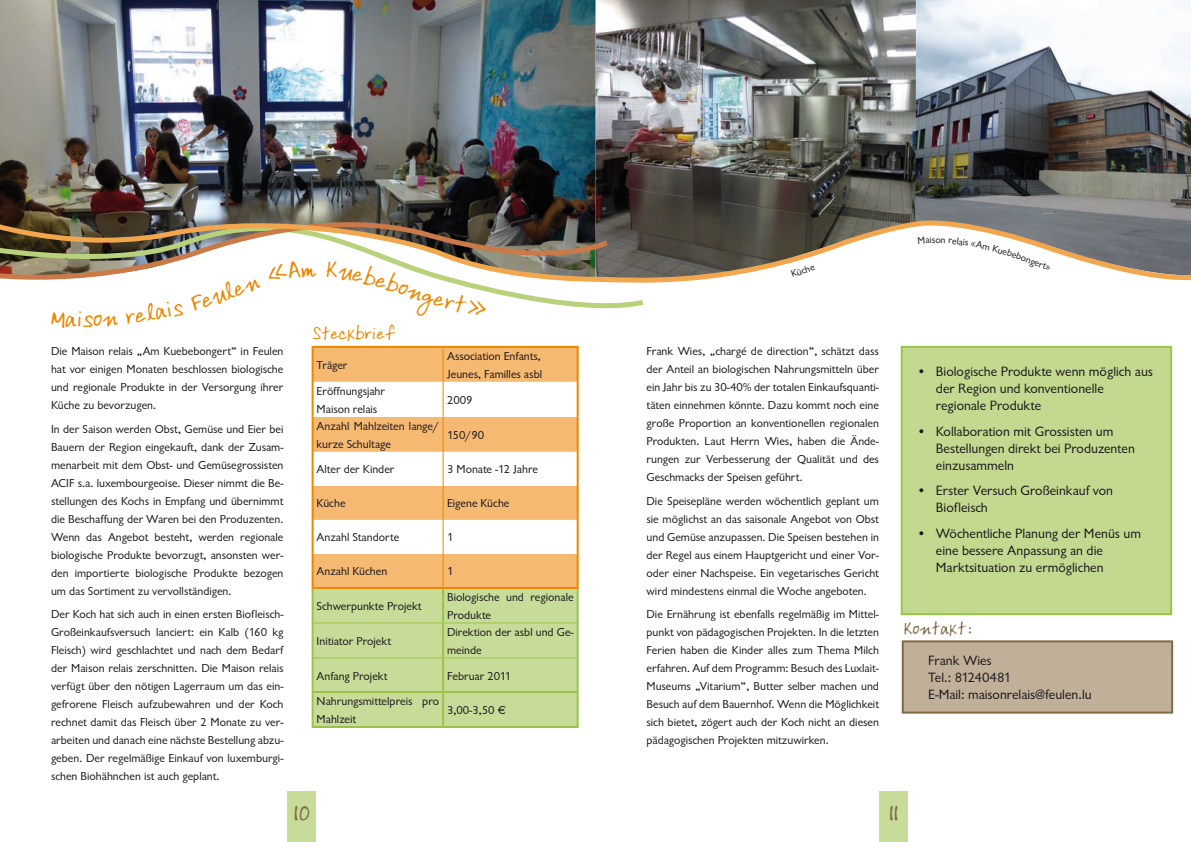
<style>
.page{position:relative;width:1191px;height:842px;background:#fff}
.page>*{position:absolute;margin:0;border:0;box-sizing:border-box;transform-origin:0 0}
.t1{font:24px "Andrew Script";color:#7f6a44}
.t2{font:24px "Andrew Script";color:#ec8700}
.t3{font:18px "Andrew Script";color:#ec8700}
.t4{font:18px "Andrew Script";color:#7f6a44}
.t5{font:14px/17px "Chantilly";color:#1a171c}
.t6{font:12px/18px "Chantilly";color:#1a171c;text-align:justify}
.t7{font:10px "Chantilly";color:#1a171c}
</style>
<div class="page">
<div style="left:287px;top:791px;width:28px;height:51px;background:#c7dc98"></div>
<div style="left:879px;top:791px;width:28px;height:51px;background:#c7dc98"></div>
<div style="left:900px;top:346px;width:272px;height:269px;background:#c2d98f;border:2px solid #9cc349"></div>
<div style="left:901px;top:640px;width:272px;height:74px;background:#c0b099;border:2px solid #7f6a44"></div>
<img style="left:595px;top:0;width:320px;height:205px">
<img style="left:915px;top:0;width:276px;height:205px">
<div style="left:314px;top:348px;width:262px;height:239px;background:#f6b972"></div>
<svg style="left:314px;top:382px;width:262px;height:172px"></svg>
<div style="left:314px;top:589px;width:262px;height:137px;background:#c7dc98"></div>
<hr style="left:442px;top:348px;width:1px;height:34px;background:#ec8700">
<hr style="left:442px;top:382px;width:1px;height:35px;background:#ec8700">
<hr style="left:442px;top:417px;width:1px;height:35px;background:#ec8700">
<hr style="left:442px;top:452px;width:1px;height:34px;background:#ec8700">
<hr style="left:442px;top:486px;width:1px;height:34px;background:#ec8700">
<hr style="left:442px;top:520px;width:1px;height:34px;background:#ec8700">
<hr style="left:442px;top:554px;width:1px;height:33px;background:#ec8700">
<hr style="left:312px;top:346px;width:131px;height:2px;background:#ec8700">
<hr style="left:312px;top:348px;width:2px;height:34px;background:#ec8700">
<hr style="left:443px;top:346px;width:135px;height:2px;background:#ec8700">
<hr style="left:576px;top:348px;width:2px;height:34px;background:#ec8700">
<hr style="left:312px;top:382px;width:2px;height:35px;background:#ec8700">
<hr style="left:576px;top:382px;width:2px;height:35px;background:#ec8700">
<hr style="left:312px;top:417px;width:2px;height:35px;background:#ec8700">
<hr style="left:576px;top:417px;width:2px;height:35px;background:#ec8700">
<hr style="left:312px;top:452px;width:2px;height:34px;background:#ec8700">
<hr style="left:576px;top:452px;width:2px;height:34px;background:#ec8700">
<hr style="left:312px;top:486px;width:2px;height:34px;background:#ec8700">
<hr style="left:576px;top:486px;width:2px;height:34px;background:#ec8700">
<hr style="left:312px;top:520px;width:2px;height:34px;background:#ec8700">
<hr style="left:576px;top:520px;width:2px;height:34px;background:#ec8700">
<hr style="left:312px;top:554px;width:2px;height:33px;background:#ec8700">
<hr style="left:576px;top:554px;width:2px;height:33px;background:#ec8700">
<hr style="left:312px;top:587px;width:131px;height:2px;background:#ec8700">
<hr style="left:443px;top:587px;width:135px;height:2px;background:#ec8700">
<hr style="left:312px;top:589px;width:2px;height:34px;background:#9cc349">
<hr style="left:442px;top:589px;width:2px;height:33px;background:#9cc349">
<hr style="left:576px;top:589px;width:2px;height:34px;background:#9cc349">
<hr style="left:312px;top:623px;width:2px;height:35px;background:#9cc349">
<hr style="left:442px;top:623px;width:2px;height:34px;background:#9cc349">
<hr style="left:576px;top:623px;width:2px;height:35px;background:#9cc349">
<hr style="left:312px;top:658px;width:2px;height:33px;background:#9cc349">
<hr style="left:442px;top:658px;width:2px;height:33px;background:#9cc349">
<hr style="left:576px;top:658px;width:2px;height:33px;background:#9cc349">
<hr style="left:312px;top:691px;width:131px;height:2px;background:#9cc349">
<hr style="left:312px;top:693px;width:2px;height:33px;background:#9cc349">
<hr style="left:443px;top:691px;width:135px;height:2px;background:#9cc349">
<hr style="left:442px;top:693px;width:2px;height:33px;background:#9cc349">
<hr style="left:576px;top:693px;width:2px;height:33px;background:#9cc349">
<hr style="left:312px;top:726px;width:131px;height:2px;background:#9cc349">
<hr style="left:443px;top:726px;width:135px;height:2px;background:#9cc349">
<hr style="left:314px;top:622px;width:129px;height:1px;background:#9cc349">
<hr style="left:443px;top:622px;width:133px;height:1px;background:#9cc349">
<hr style="left:314px;top:657px;width:129px;height:1px;background:#9cc349">
<hr style="left:443px;top:657px;width:133px;height:1px;background:#9cc349">
<img style="left:0;top:0;width:595px;height:196px">
<img style="left:0;top:196px;width:648px;height:113px">
<img style="left:0;top:205px;width:1191px;height:86px">
<svg style="left:918px;top:236px;width:132px;height:34px"></svg>
<svg style="left:126px;top:301px;width:58px;height:8px"></svg>
<svg style="left:191px;top:260px;width:125px;height:49px"></svg>
<svg style="left:327px;top:261px;width:160px;height:48px"></svg>
<p class="t7" style="left:789px;top:269px;width:26px;rotate:-19deg">Küche</p>
<p class="t7" style="left:931px;top:234px;width:5px">s</p>
<h1 class="t2" style="left:83px;top:304px;width:12px">s</h1>
<p class="t6" style="left:51px;top:342px;width:234px">Die Maison relais „Am Kuebebongert“ in Feulen hat vor einigen Monaten beschlossen biologische und regionale Produkte in der Versorgung ihrer Küche zu bevorzugen.</p>
<p class="t6" style="left:51px;top:420px;width:234px">In der Saison werden Obst, Gemüse und Eier bei Bauern der Region eingekauft, dank der Zusam&shy;menarbeit mit dem Obst- und Gemüsegrossisten ACIF s.a. luxembourgeoise. Dieser nimmt die Be&shy;stellungen des Kochs in Empfang und übernimmt die Beschaffung der Waren bei den Produzenten.<br>Wenn das Angebot besteht, werden regionale biologische Produkte bevorzugt, ansonsten wer&shy;den importierte biologische Produkte bezogen um das Sortiment zu vervollständigen.</p>
<p class="t6" style="left:51px;top:605px;width:234px">Der Koch hat sich auch in einen ersten Biofleisch-Großeinkaufsversuch lanciert: ein Kalb (160 kg Fleisch) wird geschlachtet und nach dem Bedarf der Maison relais zerschnitten. Die Maison relais verfügt über den nötigen Lagerraum um das ein&shy;gefrorene Fleisch aufzubewahren und der Koch rechnet damit das Fleisch über 2 Monate zu ver&shy;arbeiten und danach eine nächste Bestellung abzu&shy;geben. Der regelmäßige Einkauf von luxemburgi&shy;schen Biohähnchen ist auch geplant.</p>
<h2 class="t3" style="left:312px;top:322px;width:85px">Steckbrief</h2>
<p class="t6" style="left:317px;top:356px;width:32px">Träger</p>
<p class="t6" style="left:447px;top:347px;width:97px">Association Enfants,<br>Jeunes, Familles asbl</p>
<p class="t6" style="left:317px;top:382px;width:70px">Eröffnungsjahr<br>Maison relais</p>
<p class="t6" style="left:447px;top:391px;width:27px">2009</p>
<p class="t6" style="left:317px;top:417px;width:124px">Anzahl Mahlzeiten lange/ kurze Schultage</p>
<p class="t6" style="left:447px;top:426px;width:39px">150/90</p>
<p class="t6" style="left:317px;top:461px;width:79px">Alter der Kinder</p>
<p class="t6" style="left:447px;top:461px;width:92px">3 Monate -12 Jahre</p>
<p class="t6" style="left:317px;top:495px;width:30px">Küche</p>
<p class="t6" style="left:447px;top:495px;width:64px">Eigene Küche</p>
<p class="t6" style="left:317px;top:529px;width:84px">Anzahl Standorte</p>
<p class="t6" style="left:447px;top:529px;width:8px">1</p>
<p class="t6" style="left:317px;top:563px;width:72px">Anzahl Küchen</p>
<p class="t6" style="left:447px;top:563px;width:8px">1</p>
<p class="t6" style="left:317px;top:597px;width:106px">Schwerpunkte Projekt</p>
<p class="t6" style="left:447px;top:588px;width:128px">Biologische und regionale<br>Produkte</p>
<p class="t6" style="left:317px;top:632px;width:76px">Initiator Projekt</p>
<p class="t6" style="left:447px;top:623px;width:128px">Direktion der asbl und Ge&shy;meinde</p>
<p class="t6" style="left:317px;top:667px;width:72px">Anfang Projekt</p>
<p class="t6" style="left:447px;top:667px;width:66px">Februar 2011</p>
<p class="t6" style="left:317px;top:692px;width:124px">Nahrungsmittelpreis pro<br>Mahlzeit</p>
<p class="t6" style="left:447px;top:701px;width:60px">3,00-3,50 €</p>
<p class="t6" style="left:646px;top:342px;width:234px">Frank Wies, „chargé de direction“, schätzt dass der Anteil an biologischen Nahrungsmitteln über ein Jahr bis zu 30-40% der totalen Einkaufsquanti&shy;täten einnehmen könnte. Dazu kommt noch eine große Proportion an konventionellen regionalen Produkten. Laut Herrn Wies, haben die Ände&shy;rungen zur Verbesserung der Qualität und des Geschmacks der Speisen geführt.</p>
<p class="t6" style="left:646px;top:492px;width:234px">Die Speisepläne werden wöchentlich geplant um sie möglichst an das saisonale Angebot von Obst und Gemüse anzupassen. Die Speisen bestehen in der Regel aus einem Hauptgericht und einer Vor&shy;oder einer Nachspeise. Ein vegetarisches Gericht wird mindestens einmal die Woche angeboten.</p>
<p class="t6" style="left:646px;top:605px;width:234px">Die Ernährung ist ebenfalls regelmäßig im Mittel&shy;punkt von pädagogischen Projekten. In die letzten Ferien haben die Kinder alles zum Thema Milch erfahren. Auf dem Programm: Besuch des Luxlait-Museums „Vitarium“, Butter selber machen und Besuch auf dem Bauernhof. Wenn die Möglichkeit sich bietet, zögert auch der Koch nicht an diesen pädagogischen Projekten mitzuwirken.</p>
<h2 class="t4" style="left:903px;top:617px;width:70px">Kontakt:</h2>
<p class="t5" style="left:936px;top:363px;width:219px;text-indent:-19px">• Biologische Produkte wenn möglich aus der Region und konventionelle regionale Produkte</p>
<p class="t5" style="left:936px;top:423px;width:200px;text-indent:-19px">• Kollaboration mit Grossisten um<br>Bestellungen direkt bei Produzenten einzusammeln</p>
<p class="t5" style="left:936px;top:482px;width:179px;text-indent:-19px">• Erster Versuch Großeinkauf von<br>Biofleisch</p>
<p class="t5" style="left:936px;top:525px;width:207px;text-indent:-19px">• Wöchentliche Planung der Menüs um eine bessere Anpassung an die<br>Marktsituation zu ermöglichen</p>
<p class="t5" style="left:928px;top:652px;width:165px">Frank Wies<br>Tel.: 81240481<br>E-Mail: maisonrelais@feulen.lu</p>
<h1 class="t1" style="left:293px;top:798px;width:18px">10</h1>
<h1 class="t1" style="left:888px;top:798px;width:11px">11</h1>
</div>
